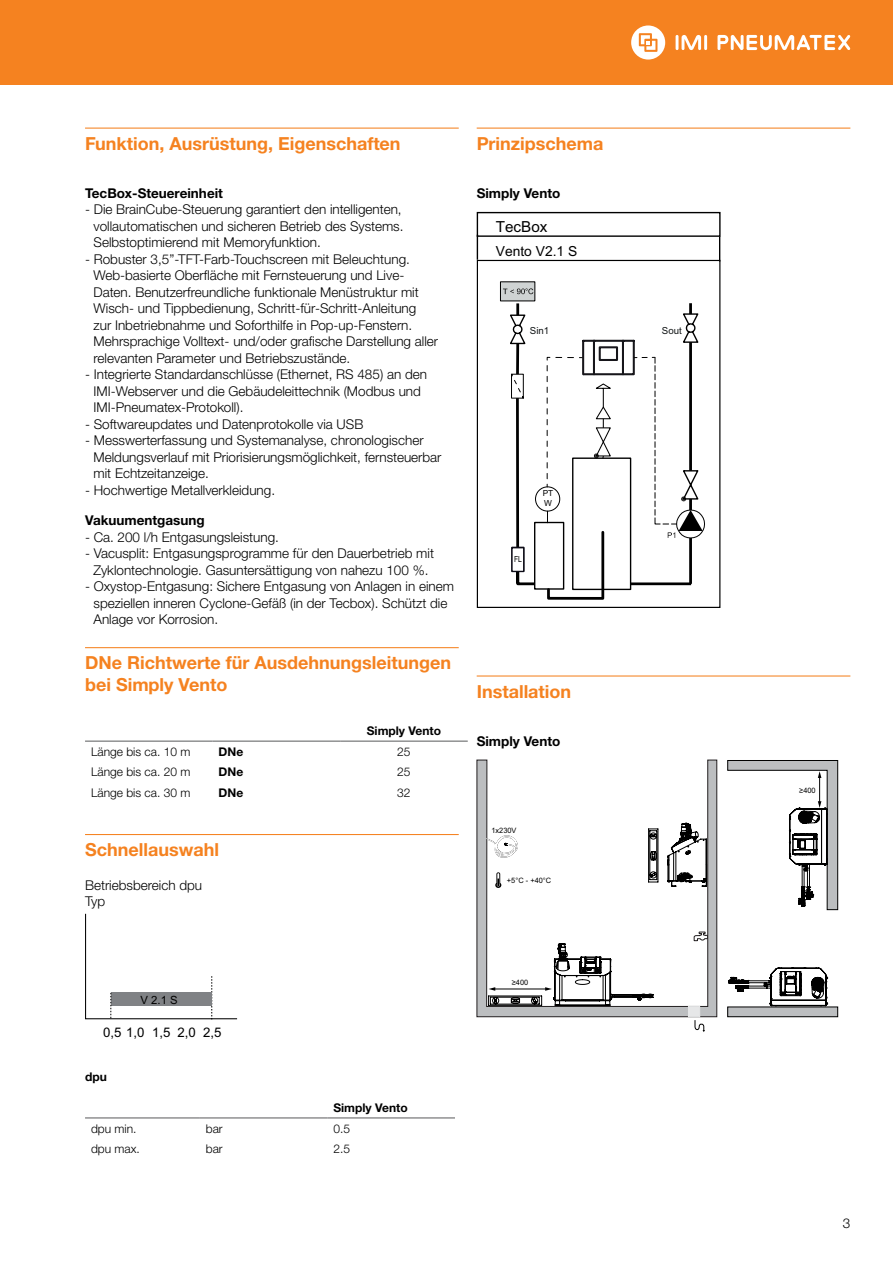
<style>
.page{position:relative;width:893px;height:1263px;background:#fff}
.page>*{position:absolute;margin:0;border:0;box-sizing:border-box;transform-origin:0 0}
.t1{font:700 18px/21.6px "Helvetica Neue LTW1 G";color:#f58220}
.t2{font:15.3px "Arial";color:#000}
.t3{font:13.8px "Arial";color:#000}
.t4{font:300 13.5px/16.5px "Helvetica Neue LTW1 G";color:#000}
.t5{font:700 13.5px "Helvetica Neue LTW1 G";color:#000}
.t6{font:13.2px "Arial";color:#000}
.t7{font:300 12px "Helvetica Neue LTW1 G";color:#000}
.t8{font:700 12px "Helvetica Neue LTW1 G";color:#000}
.t9{font:11.4px "Arial";color:#000}
.t10{font:9.75px "Arial";color:#121617}
.t11{font:8.25px/9.9px "Arial";color:#000}
.t12{font:8.25px "Arial Narrow";color:#000}
.t13{font:7.5px "Arial";color:#000}
</style>
<div class="page">
<div style="left:0;top:0;width:893px;height:85px;background:#f58220"></div>
<hr style="left:704px;top:35px;width:3px;height:15px;background:#fff">
<svg style="left:676px;top:35px;width:25px;height:15px"></svg>
<svg style="left:631px;top:25px;width:34px;height:35px"></svg>
<svg style="left:717px;top:35px;width:133px;height:15px"></svg>
<hr style="left:85px;top:128px;width:374px;height:1px;background:#f58220">
<hr style="left:85px;top:647px;width:374px;height:1px;background:#f58220">
<hr style="left:85px;top:834px;width:374px;height:1px;background:#f58220">
<hr style="left:85px;top:741px;width:128px;height:1px;background:#58595b">
<hr style="left:213px;top:741px;width:127px;height:1px;background:#58595b">
<hr style="left:340px;top:741px;width:128px;height:1px;background:#58595b">
<hr style="left:85px;top:1117px;width:115px;height:1px;background:#58595b">
<hr style="left:200px;top:1117px;width:127px;height:1px;background:#58595b">
<hr style="left:327px;top:1117px;width:128px;height:1px;background:#58595b">
<hr style="left:477px;top:128px;width:373px;height:1px;background:#f58220">
<hr style="left:477px;top:675px;width:373px;height:1px;background:#f58220">
<svg style="left:85px;top:914px;width:153px;height:106px"></svg>
<svg style="left:515px;top:300px;width:177px;height:286px"></svg>
<svg style="left:510px;top:314px;width:17px;height:31px"></svg>
<svg style="left:511px;top:373px;width:13px;height:26px"></svg>
<div style="left:500px;top:282px;width:35px;height:19px;background:#cfd3d3"></div>
<svg style="left:503px;top:288px;width:30px;height:6px"></svg>
<div style="left:534px;top:522px;width:30px;height:68px;background:#fff;border:1px solid #000"></div>
<div style="left:535px;top:486px;width:25px;height:25px;border:1px solid #000;border-radius:50%"></div>
<div style="left:511px;top:547px;width:13px;height:25px;background:#fff;border:1px solid #0d0c17"></div>
<svg style="left:546px;top:313px;width:159px;height:287px"></svg>
<svg style="left:477px;top:237px;width:1px;height:23px"></svg>
<div style="left:477px;top:212px;width:244px;height:25px;border:1px solid #000"></div>
<div style="left:477px;top:260px;width:243px;height:348px;border:1px solid #000"></div>
<svg style="left:719px;top:236px;width:1px;height:25px"></svg>
<div style="left:728px;top:1007px;width:110px;height:10px;background:#bcbec0"></div>
<div style="left:727px;top:1007px;width:111px;height:10px;border:1px solid #000"></div>
<svg style="left:694px;top:1020px;width:11px;height:12px"></svg>
<svg style="left:477px;top:760px;width:240px;height:257px;background:#abacae"></svg>
<div style="left:688px;top:1006px;width:12px;height:11px;background:#e6e7e8"></div>
<svg style="left:485px;top:760px;width:353px;height:246px"></svg>
<h1 class="t1" style="left:85px;top:133px;width:317px">Funktion, Ausrüstung, Eigenschaften</h1>
<p class="t5" style="left:85px;top:184px;width:139px">TecBox-Steuereinheit</p>
<p class="t4" style="left:94px;top:201px;width:311px;text-indent:-9px">- Die BrainCube-Steuerung garantiert den intelligenten, vollautomatischen und sicheren Betrieb des Systems.<br>Selbstoptimierend mit Memoryfunktion.</p>
<p class="t4" style="left:94px;top:251px;width:346px;text-indent:-9px">- Robuster 3,5”-TFT-Farb-Touchscreen mit Beleuchtung.<br>Web-basierte Oberfläche mit Fernsteuerung und Live-Daten. Benutzerfreundliche funktionale Menüstruktur mit Wisch- und Tippbedienung, Schritt-für-Schritt-Anleitung<br>zur Inbetriebnahme und Soforthilfe in Pop-up-Fenstern.<br>Mehrsprachige Volltext- und/oder grafische Darstellung aller relevanten Parameter und Betriebszustände.</p>
<p class="t4" style="left:94px;top:366px;width:335px;text-indent:-9px">- Integrierte Standardanschlüsse (Ethernet, RS 485) an den<br>IMI-Webserver und die Gebäudeleittechnik (Modbus und<br>IMI-Pneumatex-Protokoll).</p>
<p class="t4" style="left:85px;top:415px;width:280px">- Softwareupdates und Datenprotokolle via USB</p>
<p class="t4" style="left:94px;top:432px;width:349px;text-indent:-9px">- Messwerterfassung und Systemanalyse, chronologischer<br>Meldungsverlauf mit Priorisierungsmöglichkeit, fernsteuerbar mit Echtzeitanzeige.</p>
<p class="t4" style="left:85px;top:481px;width:192px">- Hochwertige Metallverkleidung.</p>
<p class="t5" style="left:85px;top:512px;width:121px">Vakuumentgasung</p>
<p class="t4" style="left:85px;top:529px;width:195px">- Ca. 200 l/h Entgasungsleistung.</p>
<p class="t4" style="left:85px;top:545px;width:350px;text-align:center">- Vacusplit: Entgasungsprogramme für den Dauerbetrieb mit<br>Zyklontechnologie. Gasuntersättigung von nahezu 100 %.</p>
<p class="t4" style="left:94px;top:578px;width:362px;text-indent:-9px">- Oxystop-Entgasung: Sichere Entgasung von Anlagen in einem speziellen inneren Cyclone-Gefäß (in der Tecbox). Schützt die<br>Anlage vor Korrosion.</p>
<h1 class="t1" style="left:85px;top:652px;width:367px">DNe Richtwerte für Ausdehnungsleitungen bei Simply Vento</h1>
<p class="t8" style="left:367px;top:723px;width:76px">Simply Vento</p>
<p class="t7" style="left:91px;top:744px;width:101px">Länge bis ca. 10 m</p>
<p class="t8" style="left:219px;top:744px;width:26px">DNe</p>
<p class="t7" style="left:397px;top:744px;width:15px">25</p>
<p class="t7" style="left:91px;top:765px;width:101px">Länge bis ca. 20 m</p>
<p class="t8" style="left:219px;top:764px;width:26px">DNe</p>
<p class="t7" style="left:397px;top:765px;width:15px">25</p>
<p class="t7" style="left:91px;top:785px;width:101px">Länge bis ca. 30 m</p>
<p class="t8" style="left:219px;top:785px;width:26px">DNe</p>
<p class="t7" style="left:397px;top:785px;width:15px">32</p>
<h1 class="t1" style="left:85px;top:839px;width:135px">Schnellauswahl</h1>
<p class="t4" style="left:85px;top:877px;width:119px">Betriebsbereich dpu<br>Typ</p>
<h1 class="t1" style="left:477px;top:133px;width:128px">Prinzipschema</h1>
<p class="t5" style="left:477px;top:184px;width:85px">Simply Vento</p>
<p class="t2" style="left:496px;top:216px;width:53px">TecBox</p>
<p class="t3" style="left:496px;top:241px;width:83px">Vento V2.1 S</p>
<p class="t10" style="left:530px;top:324px;width:21px">Sin1</p>
<p class="t10" style="left:662px;top:324px;width:21px">Sout</p>
<p class="t12" style="left:514px;top:553px;width:9px">FL</p>
<p class="t11" style="left:543px;top:488px;width:12px">PT<br>W</p>
<h1 class="t1" style="left:477px;top:680px;width:96px">Installation</h1>
<p class="t5" style="left:477px;top:732px;width:85px">Simply Vento</p>
<p class="t13" style="left:491px;top:825px;width:27px">1x230V</p>
<p class="t13" style="left:507px;top:875px;width:46px">+5°C - +40°C</p>
<p class="t9" style="left:141px;top:992px;width:39px">V 2.1 S</p>
<p class="t6" style="left:103px;top:1023px;width:120px">0,5 1,0 1,5 2,0 2,5</p>
<p class="t8" style="left:85px;top:1069px;width:23px">dpu</p>
<p class="t8" style="left:333px;top:1100px;width:76px">Simply Vento</p>
<p class="t7" style="left:91px;top:1121px;width:47px">dpu min.</p>
<p class="t7" style="left:206px;top:1121px;width:18px">bar</p>
<p class="t7" style="left:333px;top:1121px;width:18px">0.5</p>
<p class="t7" style="left:91px;top:1141px;width:50px">dpu max.</p>
<p class="t7" style="left:206px;top:1141px;width:18px">bar</p>
<p class="t7" style="left:333px;top:1141px;width:18px">2.5</p>
<p class="t13" style="left:512px;top:977px;width:18px">≥400</p>
<p class="t13" style="left:799px;top:785px;width:18px">≥400</p>
<p class="t4" style="left:843px;top:1215px;width:9px">3</p>
</div>
